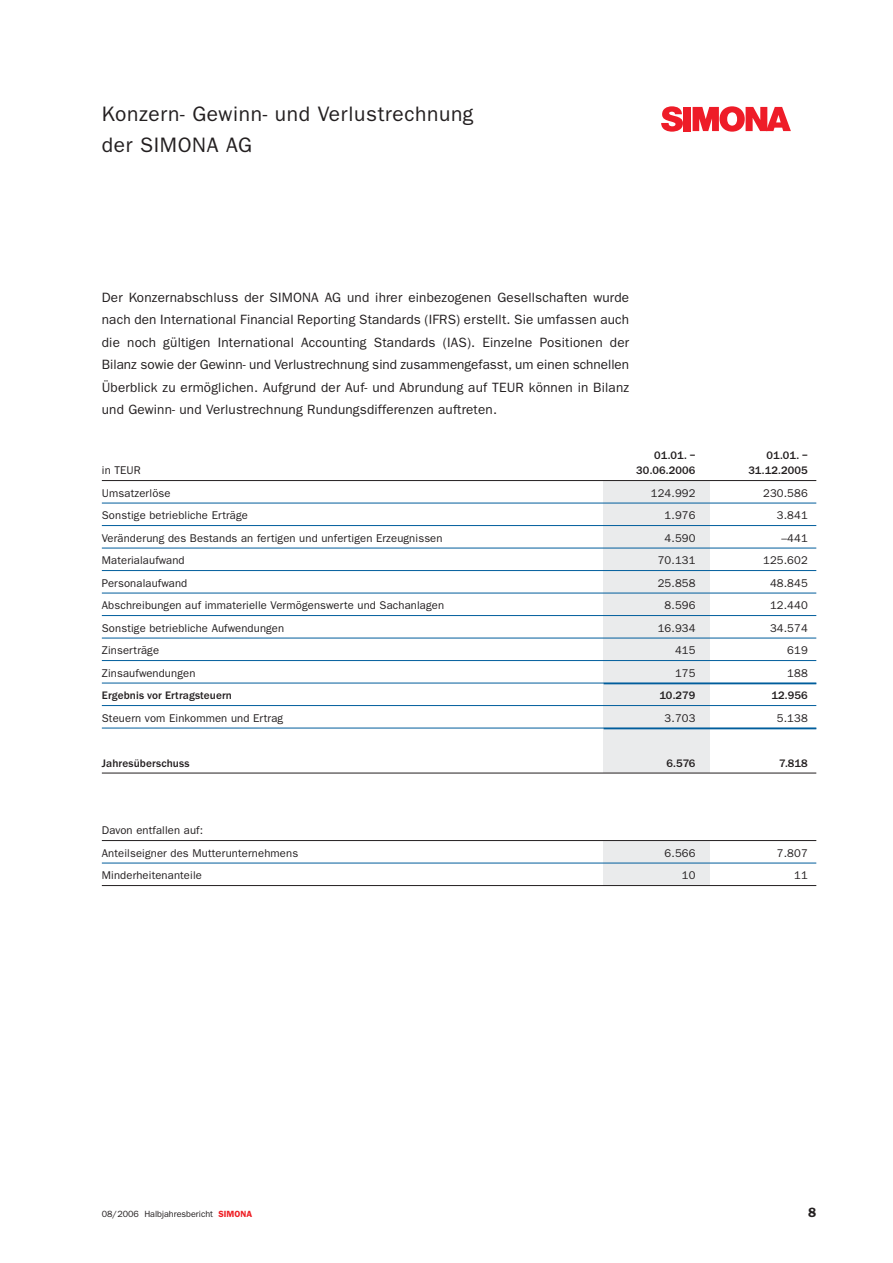
<style>
.page{position:relative;width:893px;height:1263px;background:#fff}
.page>*{position:absolute;margin:0;border:0;box-sizing:border-box;transform-origin:0 0}
.t1{font:21px/31.5px "Franklin Gothic";letter-spacing:.03em;color:#231f20}
.t2{font:13.5px/22.5px "Franklin Gothic";letter-spacing:.01em;color:#231f20;text-align:justify}
.t3{font:600 13.5px "Franklin Gothic";color:#231f20}
.t4{font:11.25px/22.5px "Franklin Gothic";letter-spacing:.01em;color:#231f20}
.t5{font:500 11.25px "Franklin Gothic EF";letter-spacing:.01em;color:#231f20}
.t6{font:9px "Franklin Gothic";color:#231f20}
.s1{font-weight:600;color:#ee1d23}
</style>
<div class="page">
<div style="left:604px;top:481px;width:106px;height:292px;background:#eaebec"></div>
<div style="left:604px;top:841px;width:106px;height:45px;background:#eaebec"></div>
<hr style="left:102px;top:480px;width:714px;height:1px;background:#231f20">
<hr style="left:102px;top:503px;width:714px;height:1px;background:#005d9c">
<hr style="left:102px;top:525px;width:714px;height:1px;background:#005d9c">
<hr style="left:102px;top:548px;width:714px;height:1px;background:#005d9c">
<hr style="left:102px;top:570px;width:714px;height:1px;background:#005d9c">
<hr style="left:102px;top:593px;width:714px;height:1px;background:#005d9c">
<hr style="left:102px;top:615px;width:714px;height:1px;background:#005d9c">
<hr style="left:102px;top:638px;width:714px;height:1px;background:#005d9c">
<hr style="left:102px;top:660px;width:714px;height:1px;background:#005d9c">
<hr style="left:102px;top:683px;width:714px;height:1px;background:#005d9c">
<hr style="left:102px;top:705px;width:714px;height:1px;background:#005d9c">
<hr style="left:102px;top:728px;width:714px;height:1px;background:#005d9c">
<hr style="left:102px;top:773px;width:714px;height:1px;background:#231f20">
<hr style="left:102px;top:840px;width:714px;height:1px;background:#231f20">
<hr style="left:102px;top:863px;width:714px;height:1px;background:#005d9c">
<hr style="left:102px;top:885px;width:714px;height:1px;background:#231f20">
<svg style="left:661px;top:106px;width:22px;height:26px"></svg>
<div style="left:684px;top:107px;width:7px;height:24px;background:#ee1c28"></div>
<svg style="left:692px;top:106px;width:99px;height:26px"></svg>
<h1 class="t1" style="left:102px;top:100px;width:373px">Konzern- Gewinn- und Verlustrechnung der SIMONA AG</h1>
<p class="t2" style="left:102px;top:287px;width:529px">Der Konzernabschluss der SIMONA AG und ihrer einbezogenen Gesellschaften wurde nach den International Financial Reporting Standards (IFRS) erstellt. Sie umfassen auch die noch gültigen International Accounting Standards (IAS). Einzelne Positionen der Bilanz sowie der Gewinn- und Verlustrechnung sind zusammengefasst, um einen schnellen Überblick zu ermöglichen. Aufgrund der Auf- und Abrundung auf TEUR können in Bilanz und Gewinn- und Verlustrechnung Rundungsdifferenzen auftreten.</p>
<p class="t5" style="left:654px;top:452px;width:43px">01.01. –</p>
<p class="t5" style="left:766px;top:452px;width:43px">01.01. –</p>
<p class="t4" style="left:102px;top:460px;width:41px">in TEUR</p>
<p class="t5" style="left:636px;top:467px;width:61px">30.06.2006</p>
<p class="t5" style="left:748px;top:467px;width:61px">31.12.2005</p>
<p class="t4" style="left:102px;top:483px;width:70px">Umsatzerlöse</p>
<p class="t4" style="left:651px;top:483px;width:46px">124.992</p>
<p class="t4" style="left:763px;top:483px;width:46px">230.586</p>
<p class="t4" style="left:102px;top:505px;width:148px">Sonstige betriebliche Erträge</p>
<p class="t4" style="left:664px;top:505px;width:32px">1.976</p>
<p class="t4" style="left:777px;top:505px;width:32px">3.841</p>
<p class="t4" style="left:102px;top:528px;width:342px">Veränderung des Bestands an fertigen und unfertigen Erzeugnissen</p>
<p class="t4" style="left:665px;top:528px;width:32px">4.590</p>
<p class="t4" style="left:781px;top:528px;width:28px">–441</p>
<p class="t4" style="left:102px;top:550px;width:84px">Materialaufwand</p>
<p class="t4" style="left:658px;top:550px;width:39px">70.131</p>
<p class="t4" style="left:763px;top:550px;width:46px">125.602</p>
<p class="t4" style="left:102px;top:573px;width:87px">Personalaufwand</p>
<p class="t4" style="left:658px;top:573px;width:39px">25.858</p>
<p class="t4" style="left:770px;top:573px;width:39px">48.845</p>
<p class="t4" style="left:102px;top:595px;width:344px">Abschreibungen auf immaterielle Vermögenswerte und Sachanlagen</p>
<p class="t4" style="left:664px;top:595px;width:32px">8.596</p>
<p class="t4" style="left:770px;top:595px;width:39px">12.440</p>
<p class="t4" style="left:102px;top:618px;width:184px">Sonstige betriebliche Aufwendungen</p>
<p class="t4" style="left:658px;top:618px;width:39px">16.934</p>
<p class="t4" style="left:770px;top:618px;width:39px">34.574</p>
<p class="t4" style="left:102px;top:640px;width:59px">Zinserträge</p>
<p class="t4" style="left:675px;top:640px;width:22px">415</p>
<p class="t4" style="left:787px;top:640px;width:22px">619</p>
<p class="t4" style="left:102px;top:663px;width:95px">Zinsaufwendungen</p>
<p class="t4" style="left:675px;top:663px;width:22px">175</p>
<p class="t4" style="left:787px;top:663px;width:22px">188</p>
<p class="t5" style="left:102px;top:692px;width:132px">Ergebnis vor Ertragsteuern</p>
<p class="t5" style="left:659px;top:692px;width:38px">10.279</p>
<p class="t5" style="left:771px;top:692px;width:38px">12.956</p>
<p class="t4" style="left:102px;top:708px;width:183px">Steuern vom Einkommen und Ertrag</p>
<p class="t4" style="left:664px;top:708px;width:32px">3.703</p>
<p class="t4" style="left:777px;top:708px;width:32px">5.138</p>
<p class="t5" style="left:102px;top:759px;width:89px">Jahresüberschuss</p>
<p class="t5" style="left:666px;top:759px;width:31px">6.576</p>
<p class="t5" style="left:779px;top:759px;width:30px">7.818</p>
<p class="t4" style="left:102px;top:820px;width:198px">Davon entfallen auf:<br>Anteilseigner des Mutterunternehmens</p>
<p class="t4" style="left:664px;top:843px;width:32px">6.566</p>
<p class="t4" style="left:777px;top:843px;width:32px">7.807</p>
<p class="t4" style="left:102px;top:865px;width:102px">Minderheitenanteile</p>
<p class="t4" style="left:682px;top:865px;width:15px">10</p>
<p class="t4" style="left:794px;top:865px;width:15px">11</p>
<p class="t6" style="left:102px;top:1211px;width:152px">08/2006 Halbjahresbericht <span class="s1">SIMONA</span></p>
<p class="t3" style="left:808px;top:1208px;width:10px">8</p>
</div>
